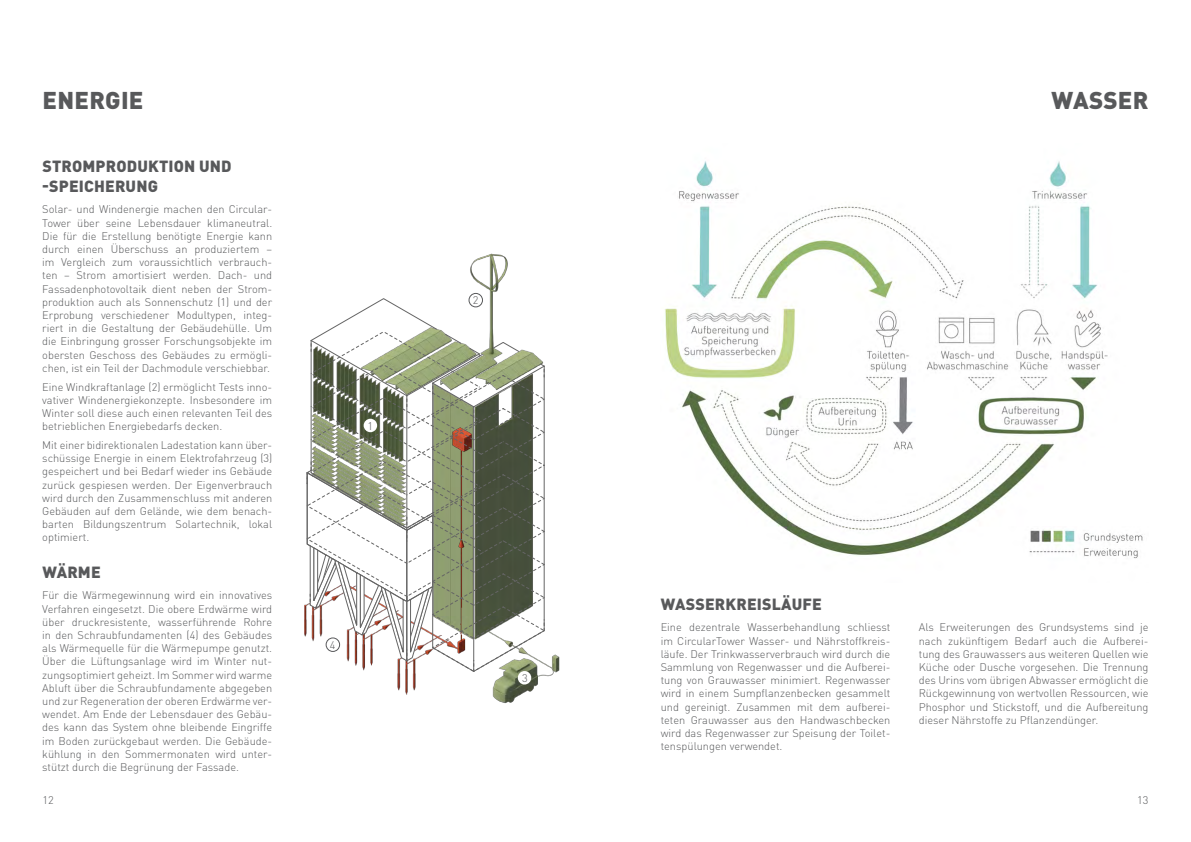
<style>
.page{position:relative;width:1191px;height:842px;background:#fff}
.page>*{position:absolute;margin:0;border:0;box-sizing:border-box;transform-origin:0 0}
.t1{font:900 24px "DINOT";letter-spacing:.01em;color:#58595b}
.t2{font:900 16px/19.2px "DINOT";letter-spacing:.01em;color:#58595b}
.t3{font:300 11px/13.2px "DINOT";color:#58595b;text-align:justify}
</style>
<div class="page">
<img style="left:304px;top:283px;width:249px;height:421px">
<svg style="left:307px;top:298px;width:238px;height:374px"></svg>
<div style="left:364px;top:419px;width:13px;height:13px;background:#fff;border-radius:50%"></div>
<div style="left:518px;top:671px;width:13px;height:13px;background:#fff;border-radius:50%"></div>
<div style="left:469px;top:293px;width:13px;height:14px;background:#fff;border-radius:50%"></div>
<div style="left:469px;top:293px;width:13px;height:14px;border:1px solid #58595b;border-radius:50%"></div>
<div style="left:326px;top:638px;width:13px;height:13px;background:#fff;border-radius:50%"></div>
<div style="left:326px;top:638px;width:14px;height:13px;border:1px solid #58595b;border-radius:50%"></div>
<img style="left:664px;top:161px;width:479px;height:398px">
<h1 class="t1" style="left:43px;top:84px;width:102px">ENERGIE</h1>
<h1 class="t1" style="left:1051px;top:84px;width:98px">WASSER</h1>
<h2 class="t2" style="left:42px;top:156px;width:191px">STROMPRODUKTION UND -SPEICHERUNG</h2>
<p class="t3" style="left:42px;top:203px;width:231px">Solar- und Windenergie machen den Circular-Tower über seine Lebensdauer klimaneutral.<br>Die für die Erstellung benötigte Energie kann durch einen Überschuss an produziertem – im Vergleich zum voraussichtlich verbrauch&shy;ten – Strom amortisiert werden. Dach- und Fassadenphotovoltaik dient neben der Strom&shy;produktion auch als Sonnenschutz (1) und der Erprobung verschiedener Modultypen, integ&shy;riert in die Gestaltung der Gebäudehülle. Um die Einbringung grosser Forschungsobjekte im obersten Geschoss des Gebäudes zu ermögli&shy;chen, ist ein Teil der Dachmodule verschiebbar.</p>
<p class="t3" style="left:42px;top:380px;width:231px">Eine Windkraftanlage (2) ermöglicht Tests inno&shy;vativer Windenergiekonzepte. Insbesondere im Winter soll diese auch einen relevanten Teil des betrieblichen Energiebedarfs decken.</p>
<p class="t3" style="left:42px;top:438px;width:231px">Mit einer bidirektionalen Ladestation kann über&shy;schüssige Energie in einem Elektrofahrzeug (3) gespeichert und bei Bedarf wieder ins Gebäude zurück gespiesen werden. Der Eigenverbrauch wird durch den Zusammenschluss mit anderen Gebäuden auf dem Gelände, wie dem benach&shy;barten Bildungszentrum Solartechnik, lokal optimiert.</p>
<h2 class="t2" style="left:42px;top:562px;width:60px">WÄRME</h2>
<p class="t3" style="left:42px;top:589px;width:231px">Für die Wärmegewinnung wird ein innovatives Verfahren eingesetzt. Die obere Erdwärme wird über druckresistente, wasserführende Rohre in den Schraubfundamenten (4) des Gebäudes als Wärmequelle für die Wärmepumpe genutzt.<br>Über die Lüftungsanlage wird im Winter nut&shy;zungsoptimiert geheizt. Im Sommer wird warme Abluft über die Schraubfundamente abgegeben und zur Regeneration der oberen Erdwärme ver&shy;wendet. Am Ende der Lebensdauer des Gebäu&shy;des kann das System ohne bleibende Eingriffe im Boden zurückgebaut werden. Die Gebäude&shy;kühlung in den Sommermonaten wird unter&shy;stützt durch die Begrünung der Fassade.</p>
<h2 class="t2" style="left:661px;top:594px;width:163px">WASSERKREISLÄUFE</h2>
<p class="t3" style="left:473px;top:293px;width:7px">2</p>
<p class="t3" style="left:367px;top:419px;width:7px">1</p>
<p class="t3" style="left:660px;top:621px;width:231px">Eine dezentrale Wasserbehandlung schliesst im CircularTower Wasser- und Nährstoffkreis&shy;läufe. Der Trinkwasserverbrauch wird durch die Sammlung von Regenwasser und die Aufberei&shy;tung von Grauwasser minimiert. Regenwasser wird in einem Sumpflanzenbecken gesammelt und gereinigt. Zusammen mit dem aufberei&shy;teten Grauwasser aus den Handwaschbecken wird das Regenwasser zur Speisung der Toilet&shy;tenspülungen verwendet.</p>
<p class="t3" style="left:918px;top:621px;width:231px">Als Erweiterungen des Grundsystems sind je nach zukünftigem Bedarf auch die Aufberei&shy;tung des Grauwassers aus weiteren Quellen wie Küche oder Dusche vorgesehen. Die Trennung des Urins vom übrigen Abwasser ermöglicht die Rückgewinnung von wertvollen Ressourcen, wie Phosphor und Stickstoff, und die Aufbereitung dieser Nährstoffe zu Pflanzendünger.</p>
<p class="t3" style="left:330px;top:638px;width:7px">4</p>
<p class="t3" style="left:522px;top:671px;width:7px">3</p>
<p class="t3" style="left:43px;top:793px;width:13px">12</p>
<p class="t3" style="left:1137px;top:793px;width:13px">13</p>
</div>
